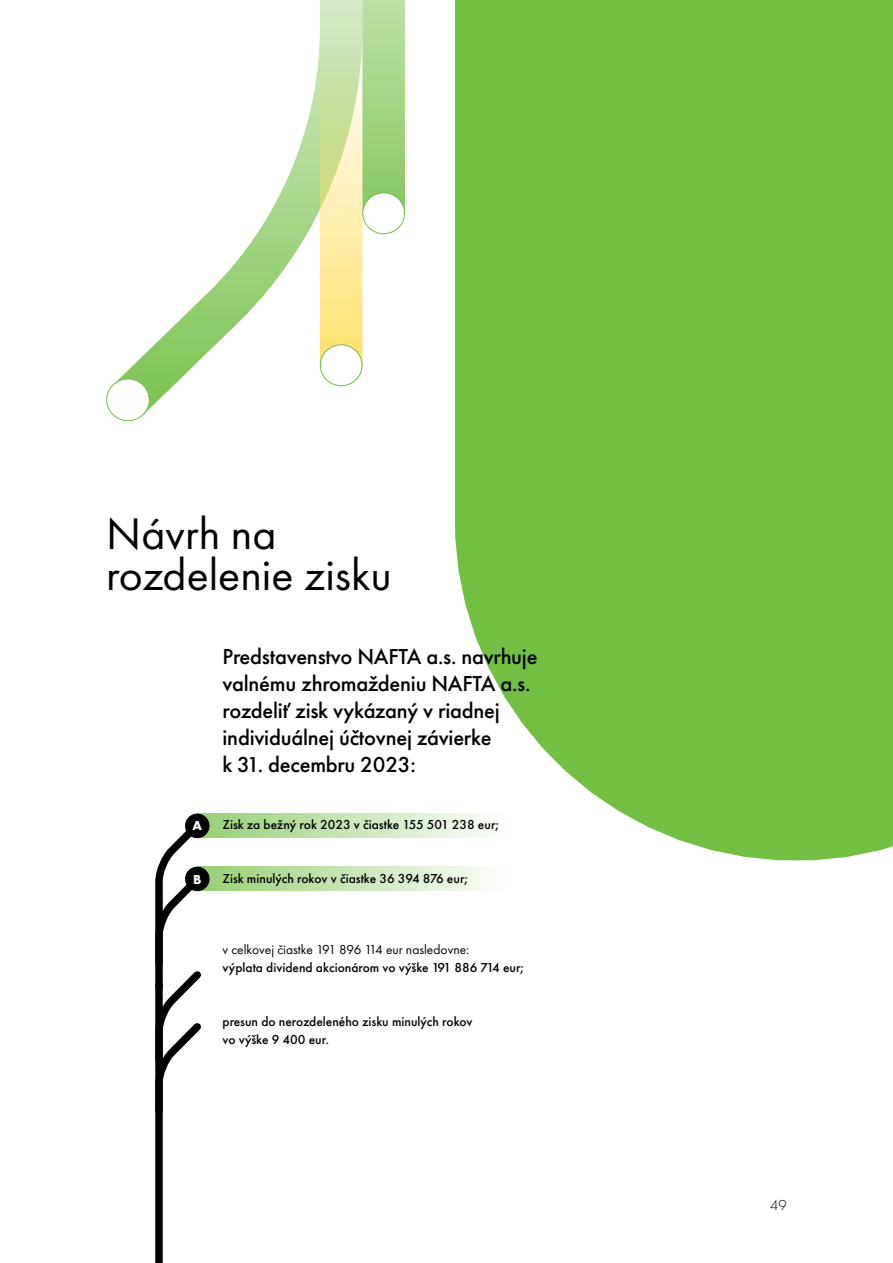
<style>
.page{position:relative;width:893px;height:1263px;background:#fff}
.page>*{position:absolute;margin:0;border:0;box-sizing:border-box;transform-origin:0 0}
.t1{font:45.9px/40.5px "Futura PT";color:#000}
.t2{font:500 22.5px/27px "Futura PT";letter-spacing:-.01em;color:#000}
.t3{font:300 15px "Futura PT";color:#000}
.t4{font:500 13.5px/18px "Futura PT";color:#000}
.t5{font:13.5px "Futura PT";color:#000}
.t6{font:700 13.5px "Futura PT";color:#fff}
</style>
<div class="page">
<div style="left:455px;top:0;width:438px;height:860px;background:#72bf44"></div>
<div style="left:197px;top:867px;width:314px;height:24px;background:linear-gradient(to right,#96cf73,#fff)"></div>
<div style="left:197px;top:814px;width:314px;height:24px;background:linear-gradient(to right,#96cf73,#fff)"></div>
<div style="left:155px;top:985px;width:8px;height:278px;background:#000"></div>
<svg style="left:155px;top:814px;width:53px;height:304px"></svg>
<div style="left:185px;top:814px;width:25px;height:24px;background:#000;border-radius:50%"></div>
<div style="left:185px;top:867px;width:25px;height:24px;background:#000;border-radius:50%"></div>
<svg style="left:106px;top:36px;width:278px;height:386px"></svg>
<svg style="left:320px;top:0;width:42px;height:360px;background:#e7e7a4"></svg>
<div style="left:362px;top:0;width:43px;height:215px;background:linear-gradient(to bottom,#bce0a7,#86c85e)"></div>
<div style="left:320px;top:345px;width:42px;height:41px;background:#fff;border-radius:50%"></div>
<div style="left:320px;top:344px;width:42px;height:42px;border:1px solid #72bf44;border-radius:50%"></div>
<div style="left:363px;top:193px;width:42px;height:41px;background:#fff;border-radius:50%"></div>
<div style="left:362px;top:192px;width:43px;height:42px;border:1px solid #72bf44;border-radius:50%"></div>
<div style="left:107px;top:379px;width:42px;height:42px;background:#fff;border-radius:50%"></div>
<div style="left:106px;top:379px;width:44px;height:42px;border:1px solid #72bf44;border-radius:50%"></div>
<h1 class="t1" style="left:106px;top:513px;width:287px">Návrh na rozdelenie zisku</h1>
<p class="t6" style="left:192px;top:817px;width:11px">A</p>
<p class="t6" style="left:193px;top:871px;width:10px">B</p>
<h2 class="t2" style="left:223px;top:643px;width:317px">Predstavenstvo NAFTA a.s. navrhuje valnému zhromaždeniu NAFTA a.s. rozdeliť zisk vykázaný v riadnej individuálnej účtovnej závierke<br>k 31. decembru 2023:</h2>
<p class="t4" style="left:223px;top:816px;width:278px">Zisk za bežný rok 2023 v čiastke 155 501 238 eur;</p>
<p class="t4" style="left:223px;top:870px;width:247px">Zisk minulých rokov v čiastke 36 394 876 eur;</p>
<p class="t5" style="left:223px;top:942px;width:248px">v celkovej čiastke 191 896 114 eur nasledovne:</p>
<p class="t4" style="left:223px;top:959px;width:303px">výplata dividend akcionárom vo výške 191 886 714 eur;</p>
<p class="t4" style="left:223px;top:1013px;width:252px">presun do nerozdeleného zisku minulých rokov vo výške 9 400 eur.</p>
<p class="t3" style="left:770px;top:1196px;width:18px">49</p>
</div>
